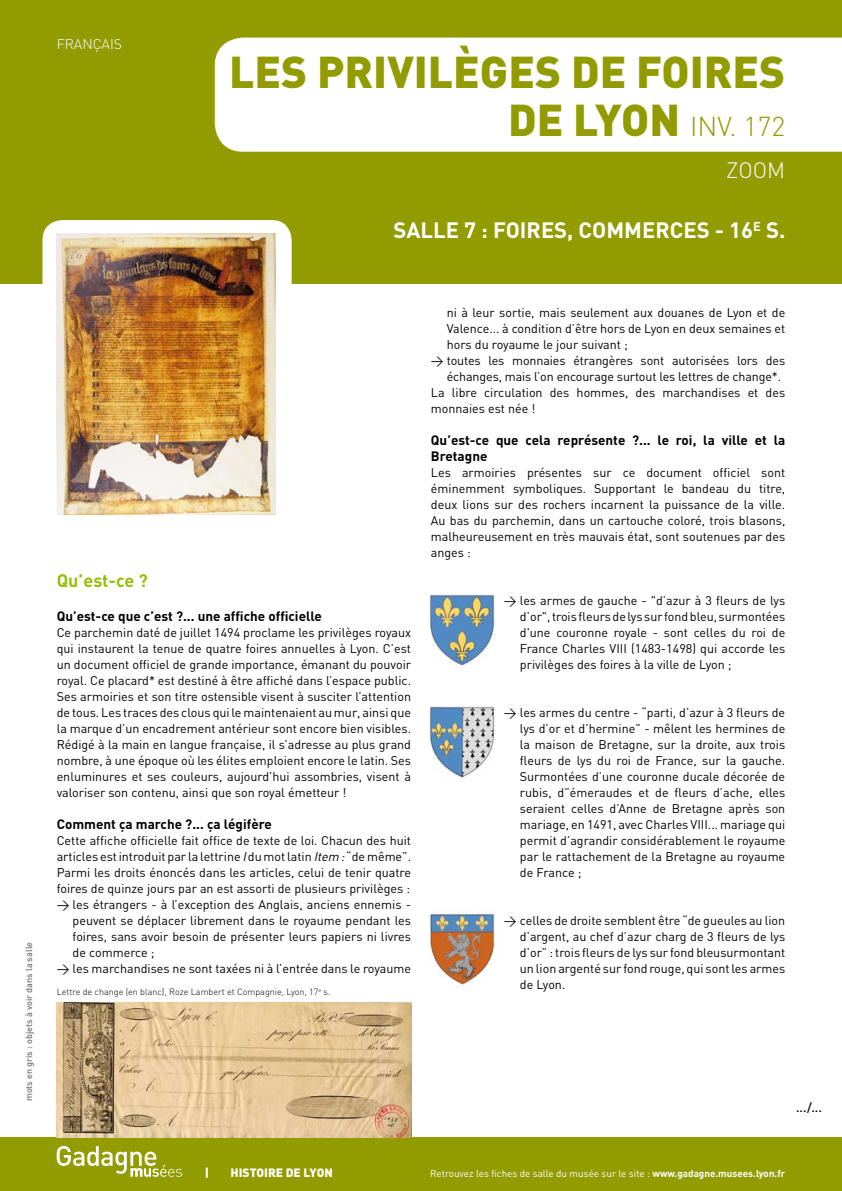
<style>
.page{position:relative;width:842px;height:1191px;background:#fff}
.page>*{position:absolute;margin:0;border:0;box-sizing:border-box;transform-origin:0 0}
.t1{font:900 44px/48px "DIN";color:#929b00}
.t2{font:300 27px "DIN";color:#929b00}
.t3{font:700 22px "DIN";color:#fff}
.t4{font:300 22px "DIN";color:#fff}
.t5{font:700 18px "DIN";color:#97be0d}
.t6{font:300 14px "DIN";color:#fff}
.t7{font:700 13.5px/16px "DIN";color:#000}
.t8{font:12.5px/16px "DIN";color:#000;text-align:justify}
.t9{font:500 12.5px "DIN";color:#000}
.t10{font:900 12px "DIN";color:#fff}
.t11{font:9.9px "DIN";color:#fff}
.t12{font:300 9px "DIN";color:#000}
.t13{font:500 9px "DIN";color:#707173}
.s1{font-style:italic}
.s2{font-weight:700}
</style>
<div class="page">
<div style="left:0;top:0;width:842px;height:284px;background:#929b00"></div>
<div style="left:0;top:1137px;width:842px;height:54px;background:#929b00"></div>
<svg style="left:57px;top:1146px;width:125px;height:30px"></svg>
<div style="left:215px;top:38px;width:627px;height:114px;background:#fff"></div>
<div style="left:43px;top:220px;width:249px;height:129px;background:#fff;border-radius:20px"></div>
<img style="left:57px;top:234px;width:218px;height:280px">
<img style="left:57px;top:1002px;width:354px;height:135px">
<img style="left:429px;top:592px;width:66px;height:74px">
<img style="left:429px;top:706px;width:66px;height:72px">
<img style="left:429px;top:908px;width:67px;height:79px">
<p class="t6" style="left:57px;top:35px;width:67px">FRANçAIS</p>
<h1 class="t1" style="left:508px;top:46px;width:179px;text-indent:-279px">LES PRIVILÈGES DE FOIRES<br>DE LYON</h1>
<h2 class="t2" style="left:690px;top:110px;width:97px">Inv. 172</h2>
<h3 class="t4" style="left:726px;top:157px;width:60px">zoom</h3>
<h3 class="t3" style="left:393px;top:216px;width:393px">Salle 7 : Foires, commerces - 16<sup>e</sup> s.</h3>
<p class="t13" style="left:23px;top:1101px;width:161px;rotate:-90deg">mots en gris : objets à voir dans la salle</p>
<h3 class="t5" style="left:57px;top:569px;width:93px">Qu’est-ce ?</h3>
<p class="t7" style="left:57px;top:607px;width:267px">Qu’est-ce que c’est ?... une affiche officielle</p>
<p class="t8" style="left:57px;top:624px;width:356px">Ce parchemin daté de juillet 1494 proclame les privilèges royaux qui instaurent la tenue de quatre foires annuelles à Lyon. C’est un document officiel de grande importance, émanant du pouvoir royal. Ce placard* est destiné à être affiché dans l’espace public.<br>Ses armoiries et son titre ostensible visent à susciter l’attention de tous. Les traces des clous qui le maintenaient au mur, ainsi que la marque d’un encadrement antérieur sont encore bien visibles.<br>Rédigé à la main en langue française, il s’adresse au plus grand nombre, à une époque où les élites emploient encore le latin. Ses enluminures et ses couleurs, aujourd’hui assombries, visent à valoriser son contenu, ainsi que son royal émetteur !</p>
<p class="t7" style="left:57px;top:815px;width:217px">Comment ça marche ?... ça légifère</p>
<p class="t8" style="left:57px;top:832px;width:356px">Cette affiche officielle fait office de texte de loi. Chacun des huit</p>
<p class="t8" style="left:57px;top:848px;width:356px">articles est introduit par la lettrine <span class="s1">I</span>du mot latin <span class="s1">Item :</span>“de même”.</p>
<p class="t8" style="left:57px;top:864px;width:356px">Parmi les droits énoncés dans les articles, celui de tenir quatre</p>
<p class="t8" style="left:57px;top:880px;width:355px">foires de quinze jours par an est assorti de plusieurs privilèges :</p>
<p class="t8" style="left:57px;top:896px;width:356px">&gt; les étrangers - à l’exception des Anglais, anciens ennemis -</p>
<p class="t8" style="left:73px;top:912px;width:340px">peuvent se déplacer librement dans le royaume pendant les</p>
<p class="t8" style="left:73px;top:928px;width:340px">foires, sans avoir besoin de présenter leurs papiers ni livres</p>
<p class="t8" style="left:73px;top:944px;width:83px">de commerce ;</p>
<p class="t8" style="left:57px;top:960px;width:356px">&gt; les marchandises ne sont taxées ni à l’entrée dans le royaume</p>
<p class="t12" style="left:57px;top:986px;width:275px">Lettre de change (en blanc), Roze Lambert et Compagnie, Lyon, 17<sup>e</sup> s.</p>
<p class="t8" style="left:447px;top:304px;width:340px">ni à leur sortie, mais seulement aux douanes de Lyon et de</p>
<p class="t8" style="left:447px;top:320px;width:340px">Valence... à condition d’être hors de Lyon en deux semaines et</p>
<p class="t8" style="left:447px;top:336px;width:182px">hors du royaume le jour suivant ;</p>
<p class="t8" style="left:431px;top:352px;width:356px">&gt; toutes les monnaies étrangères sont autorisées lors des</p>
<p class="t8" style="left:447px;top:368px;width:336px">échanges, mais l’on encourage surtout les lettres de change*.</p>
<p class="t8" style="left:431px;top:384px;width:356px">La libre circulation des hommes, des marchandises et des</p>
<p class="t8" style="left:431px;top:400px;width:106px">monnaies est née !</p>
<p class="t7" style="left:431px;top:431px;width:356px">Qu’est-ce que cela représente ?... le roi, la ville et la<br>Bretagne</p>
<p class="t8" style="left:431px;top:464px;width:356px">Les armoiries présentes sur ce document officiel sont éminemment symboliques. Supportant le bandeau du titre, deux lions sur des rochers incarnent la puissance de la ville.<br>Au bas du parchemin, dans un cartouche coloré, trois blasons, malheureusement en très mauvais état, sont soutenues par des anges :</p>
<p class="t8" style="left:520px;top:592px;width:267px;text-indent:-16px">&gt; les armes de gauche - "d’azur à 3 fleurs de lys d’or", trois fleurs de lys sur fond bleu, surmontées d'une couronne royale - sont celles du roi de France Charles VIII (1483-1498) qui accorde les privilèges des foires à la ville de Lyon ;</p>
<p class="t8" style="left:520px;top:704px;width:267px;text-indent:-16px">&gt; les armes du centre - “parti, d’azur à 3 fleurs de lys d’or et d’hermine” - mêlent les hermines de la maison de Bretagne, sur la droite, aux trois fleurs de lys du roi de France, sur la gauche.<br>Surmontées d’une couronne ducale décorée de rubis, d”émeraudes et de fleurs d’ache, elles seraient celles d’Anne de Bretagne après son mariage, en 1491, avec Charles VIII... mariage qui permit d’agrandir considérablement le royaume par le rattachement de la Bretagne au royaume de France ;</p>
<p class="t8" style="left:520px;top:912px;width:267px;text-indent:-16px">&gt; celles de droite semblent être “de gueules au lion d’argent, au chef d’azur charg de 3 fleurs de lys d’or” : trois fleurs de lys sur fond bleusurmontant un lion argenté sur fond rouge, qui sont les armes de Lyon.</p>
<p class="t9" style="left:796px;top:1099px;width:27px">.../...</p>
<p class="t10" style="left:205px;top:1164px;width:6px">|</p>
<p class="t10" style="left:231px;top:1164px;width:104px">HISTOIRE DE LYON</p>
<p class="t11" style="left:430px;top:1167px;width:357px">Retrouvez les fiches de salle du musée sur le site : <span class="s2">www.gadagne.musees.lyon.fr</span></p>
</div>
